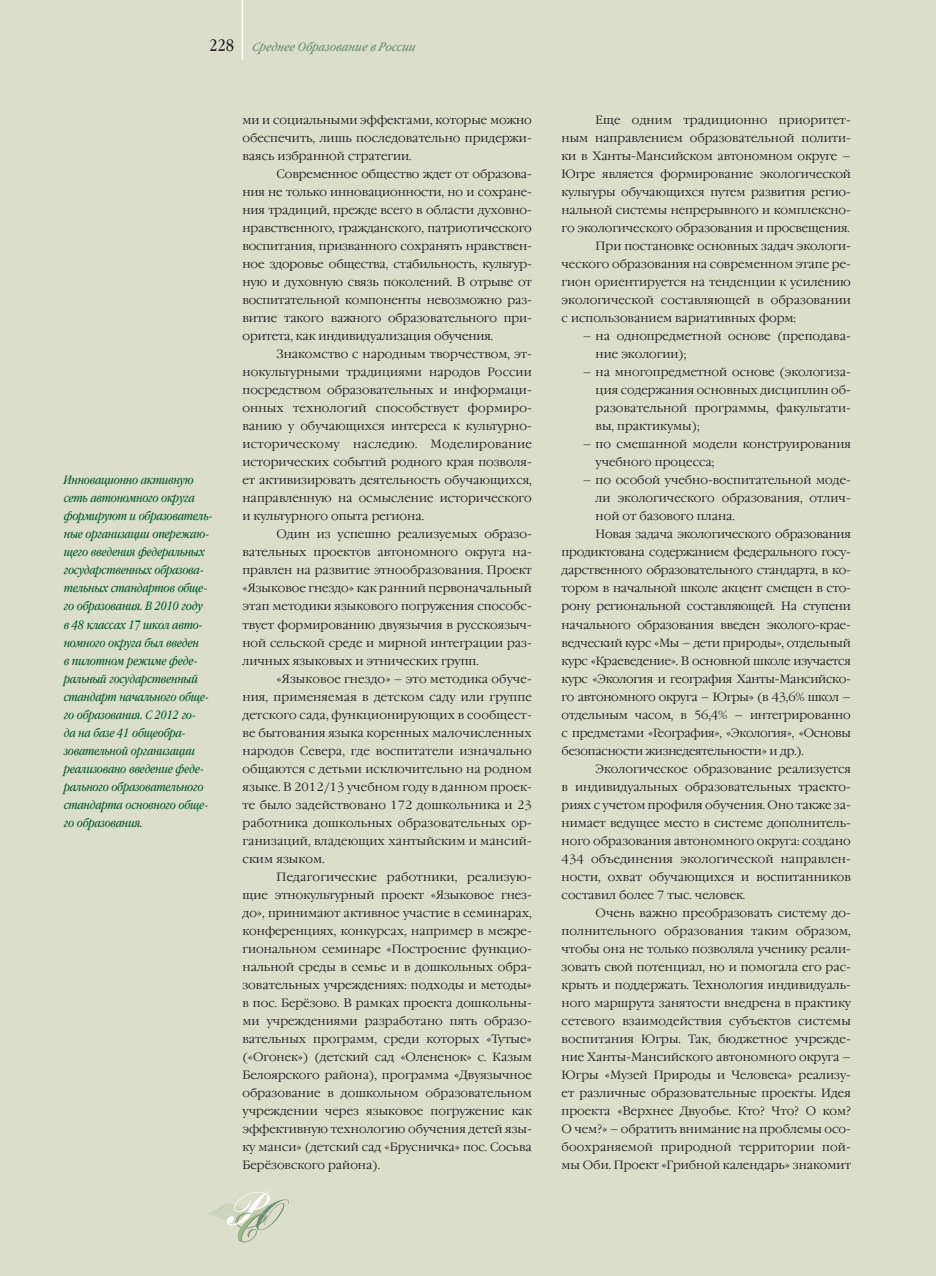
<style>
.page{position:relative;width:936px;height:1276px;background:#fff}
.page>*{position:absolute;margin:0;border:0;box-sizing:border-box;transform-origin:0 0}
.t1{font:300 12px/18px "Garamond C";color:#231f20;text-align:justify}
.t2{font:italic 12px/18px "Garamond Book Narrow C";letter-spacing:-.02em;color:#00582c}
.t3{font:300 12px "Garamond C";letter-spacing:-.02em;color:#231f20}
.t4{font:italic 12px "Garamond Book Narrow C";letter-spacing:.01em;color:#69866b}
.s1{font-style:normal;font-size:16.5px;color:#231f20}
</style>
<div class="page">
<div style="left:0;top:0;width:935px;height:1276px;background:#dadeca"></div>
<svg style="left:208px;top:1190px;width:81px;height:52px"></svg>
<hr style="left:242px;top:0;width:1px;height:61px;background:#fff">
<p class="t4" style="left:209px;top:40px;width:210px"><span class="s1">2 2 8</span> Среднее Образование в России</p>
<p class="t2" style="left:64px;top:472px;width:150px">Инновационно активную сеть автономного округа формируют и образователь&shy;ные организации опережаю&shy;щего введения федеральных государственных образова&shy;тельных стандартов обще&shy;го образования. В 2010 году<br>в 48 классах 17 школ авто&shy;номного округа был введен<br>в пилотном режиме феде&shy;ральный государственный стандарт начального обще&shy;го образования. С 2012 го-<br>да на базе 41 общеобра&shy;зовательной организации реализовано введение феде&shy;рального образовательного стандарта основного обще&shy;го образования.</p>
<p class="t1" style="left:242px;top:112px;width:291px">ми и социальными эффектами, которые можно обеспечить, лишь последовательно придержи&shy;ваясь избранной стратегии.</p>
<p class="t1" style="left:242px;top:166px;width:291px;text-indent:34px">Современное общество ждет от образова&shy;ния не только инновационности, но и сохране&shy;ния традиций, прежде всего в области духовно&shy;нравственного, гражданского, патриотического воспитания, призванного сохранять нравствен&shy;ное здоровье общества, стабильность, культур&shy;ную и духовную связь поколений. В отрыве от воспитательной компоненты невозможно раз&shy;витие такого важного образовательного при&shy;оритета, как индивидуализация обучения.</p>
<p class="t1" style="left:242px;top:346px;width:291px;text-indent:34px">Знакомство с народным творчеством, эт&shy;нокультурными традициями народов России посредством образовательных и информаци&shy;онных технологий способствует формиро&shy;ванию у обучающихся интереса к культурно&shy;историческому наследию. Моделирование исторических событий родного края позволя&shy;ет активизировать деятельность обучающихся, направленную на осмысление исторического и культурного опыта региона.</p>
<p class="t1" style="left:242px;top:526px;width:291px;text-indent:34px">Один из успешно реализуемых образо&shy;вательных проектов автономного округа на&shy;правлен на развитие этнообразования. Проект «Языковое гнездо» как ранний первоначальный этап методики языкового погружения способс&shy;твует формированию двуязычия в русскоязыч&shy;ной сельской среде и мирной интеграции раз&shy;личных языковых и этнических групп.</p>
<p class="t1" style="left:242px;top:670px;width:291px;text-indent:34px">«Языковое гнездо» – это методика обуче&shy;ния, применяемая в детском саду или группе детского сада, функционирующих в сообщест&shy;ве бытования языка коренных малочисленных народов Севера, где воспитатели изначально общаются с детьми исключительно на родном языке. В 2012/13 учебном году в данном проек&shy;те было задействовано 172 дошкольника и 23 работника дошкольных образовательных ор&shy;ганизаций, владеющих хантыйским и мансий&shy;ским языком.</p>
<p class="t1" style="left:242px;top:868px;width:291px;text-indent:34px">Педагогические работники, реализую&shy;щие этнокультурный проект «Языковое гнез&shy;до», принимают активное участие в семинарах, конференциях, конкурсах, например в межре&shy;гиональном семинаре «Построение функцио&shy;нальной среды в семье и в дошкольных обра&shy;зовательных учреждениях: подходы и методы» в пос. Берёзово. В рамках проекта дошкольны&shy;ми учреждениями разработано пять образо&shy;вательных программ, среди которых «Тутые» («Огонек») (детский сад «Олененок» с. Казым Белоярского района), программа «Двуязычное образование в дошкольном образовательном учреждении через языковое погружение как эффективную технологию обучения детей язы&shy;ку манси» (детский сад «Брусничка» пос. Сосьва Берёзовского района).</p>
<p class="t1" style="left:595px;top:112px;width:257px">Еще одним традиционно приоритет-</p>
<p class="t1" style="left:561px;top:130px;width:291px">ным направлением образовательной полити-</p>
<p class="t1" style="left:561px;top:148px;width:291px">ки в Ханты-Мансийском автономном округе –</p>
<p class="t1" style="left:561px;top:166px;width:291px">Югре является формирование экологической</p>
<p class="t1" style="left:561px;top:184px;width:291px">культуры обучающихся путем развития регио-</p>
<p class="t1" style="left:561px;top:202px;width:291px">нальной системы непрерывного и комплексно-</p>
<p class="t1" style="left:561px;top:220px;width:290px">го экологического образования и просвещения.</p>
<p class="t1" style="left:595px;top:238px;width:257px">При постановке основных задач экологи-</p>
<p class="t1" style="left:561px;top:256px;width:291px">ческого образования на современном этапе ре-</p>
<p class="t1" style="left:561px;top:274px;width:291px">гион ориентируется на тенденции к усилению</p>
<p class="t1" style="left:561px;top:292px;width:291px">экологической составляющей в образовании</p>
<p class="t1" style="left:561px;top:310px;width:236px">с использованием вариативных форм:</p>
<p class="t1" style="left:595px;top:328px;width:257px;text-indent:-13px">– на однопредметной основе (преподава&shy;ние экологии);</p>
<p class="t1" style="left:595px;top:364px;width:257px;text-indent:-13px">– на многопредметной основе (экологиза&shy;ция содержания основных дисциплин об&shy;разовательной программы, факультати&shy;вы, практикумы);</p>
<p class="t1" style="left:595px;top:436px;width:257px;text-indent:-13px">– по смешанной модели конструирования учебного процесса;</p>
<p class="t1" style="left:583px;top:472px;width:269px">– по особой учебно-воспитательной моде-</p>
<p class="t1" style="left:595px;top:490px;width:257px">ли экологического образования, отлич-</p>
<p class="t1" style="left:595px;top:508px;width:141px">ной от базового плана.</p>
<p class="t3" style="left:595px;top:528px;width:257px">Новая задача экологического образования</p>
<p class="t3" style="left:561px;top:546px;width:291px">продиктована содержанием федерального госу-</p>
<p class="t3" style="left:561px;top:564px;width:291px">дарственного образовательного стандарта, в ко-</p>
<p class="t3" style="left:561px;top:582px;width:291px">тором в начальной школе акцент смещен в сто-</p>
<p class="t3" style="left:561px;top:600px;width:291px">рону региональной составляющей. На ступени</p>
<p class="t1" style="left:561px;top:616px;width:291px">начального образования введен эколого-крае-</p>
<p class="t3" style="left:561px;top:636px;width:291px">ведческий курс «Мы – дети природы», отдельный</p>
<p class="t3" style="left:561px;top:654px;width:291px">курс «Краеведение». В основной школе изучается</p>
<p class="t3" style="left:561px;top:672px;width:291px">курс «Экология и география Ханты-Мансийско-</p>
<p class="t3" style="left:561px;top:690px;width:291px">го автономного округа – Югры» (в 43,6% школ –</p>
<p class="t1" style="left:561px;top:706px;width:291px">отдельным часом, в 56,4% – интегрированно</p>
<p class="t3" style="left:561px;top:726px;width:291px">с предметами «География», «Экология», «Основы</p>
<p class="t3" style="left:561px;top:744px;width:244px">безопасности жизнедеятельности» и др.).</p>
<p class="t1" style="left:595px;top:760px;width:257px">Экологическое образование реализуется</p>
<p class="t1" style="left:561px;top:778px;width:291px">в индивидуальных образовательных траекто-</p>
<p class="t1" style="left:561px;top:796px;width:291px">риях с учетом профиля обучения. Оно также за-</p>
<p class="t1" style="left:561px;top:814px;width:291px">нимает ведущее место в системе дополнитель-</p>
<p class="t1" style="left:561px;top:832px;width:291px">ного образования автономного округа: создано</p>
<p class="t1" style="left:561px;top:850px;width:291px">434 объединения экологической направлен-</p>
<p class="t1" style="left:561px;top:868px;width:291px">ности, охват обучающихся и воспитанников</p>
<p class="t1" style="left:561px;top:886px;width:185px">составил более 7 тыс. человек.</p>
<p class="t1" style="left:595px;top:904px;width:257px">Очень важно преобразовать систему до-</p>
<p class="t1" style="left:561px;top:922px;width:291px">полнительного образования таким образом,</p>
<p class="t1" style="left:561px;top:940px;width:291px">чтобы она не только позволяла ученику реали-</p>
<p class="t1" style="left:561px;top:958px;width:291px">зовать свой потенциал, но и помогала его рас-</p>
<p class="t1" style="left:561px;top:976px;width:291px">крыть и поддержать. Технология индивидуаль-</p>
<p class="t1" style="left:561px;top:994px;width:291px">ного маршрута занятости внедрена в практику</p>
<p class="t1" style="left:561px;top:1012px;width:291px">сетевого взаимодействия субъектов системы</p>
<p class="t1" style="left:561px;top:1030px;width:291px">воспитания Югры. Так, бюджетное учрежде-</p>
<p class="t1" style="left:561px;top:1048px;width:291px">ние Ханты-Мансийского автономного округа –</p>
<p class="t1" style="left:561px;top:1066px;width:291px">Югры «Музей Природы и Человека» реализу-</p>
<p class="t1" style="left:561px;top:1084px;width:291px">ет различные образовательные проекты. Идея</p>
<p class="t1" style="left:561px;top:1102px;width:291px">проекта «Верхнее Двуобье. Кто? Что? О ком?</p>
<p class="t1" style="left:561px;top:1120px;width:291px">О чем?» – обратить внимание на проблемы осо-</p>
<p class="t1" style="left:561px;top:1138px;width:291px">боохраняемой природной территории пой-</p>
<p class="t1" style="left:561px;top:1156px;width:291px">мы Оби. Проект «Грибной календарь» знакомит</p>
</div>
